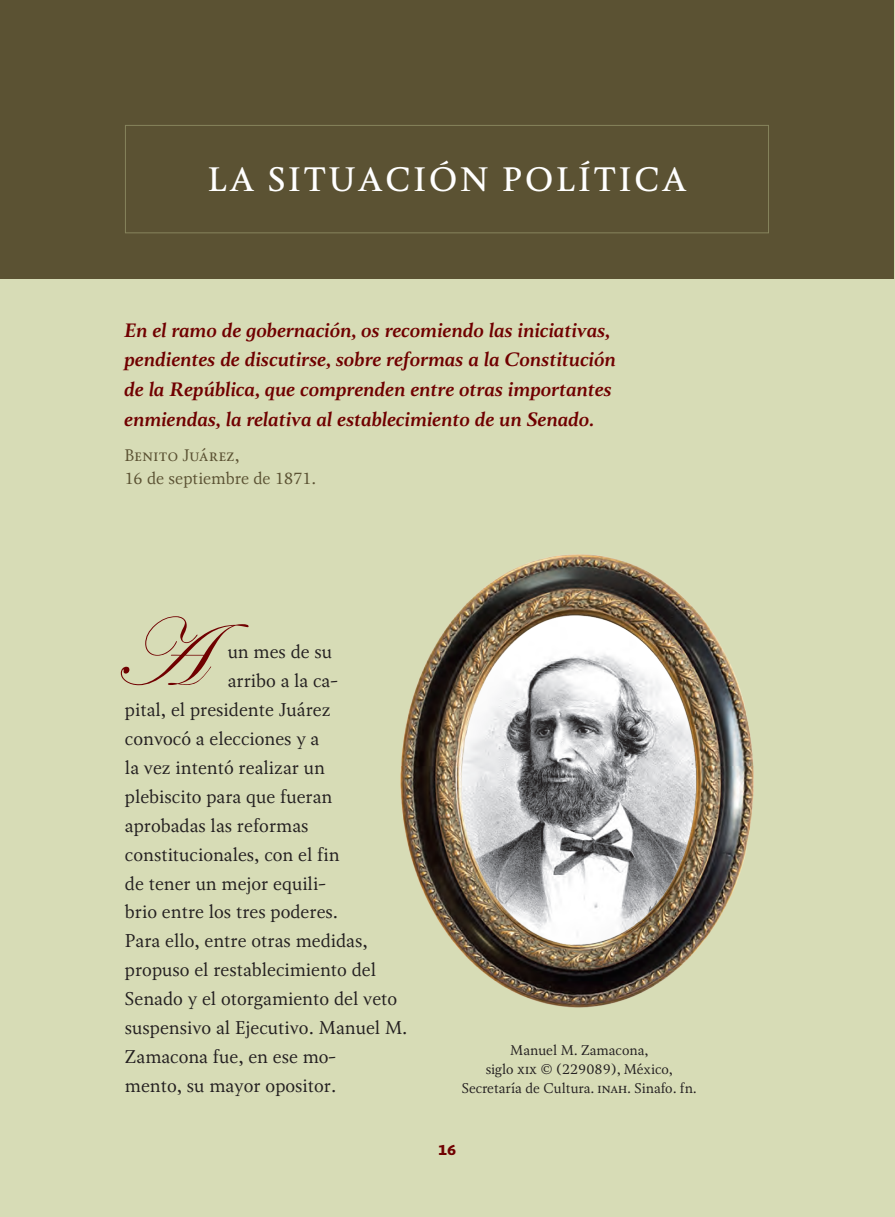
<style>
.page{position:relative;width:895px;height:1217px;background:#fff}
.page>*{position:absolute;margin:0;border:0;box-sizing:border-box;transform-origin:0 0}
.t1{font:97.65px "Edwardian Script ITC";color:#700000}
.t2{font:700 31.5px "Soberana Titular";letter-spacing:.06em;color:#fff}
.t3{font:italic 700 19.25px/29.8px "Soberana Texto";color:#700000}
.t4{font:18.38px "Soberana Texto";color:#231f20}
.t5{font:16.62px/22.8px "Soberana Texto";color:#5b5233}
.t6{font:14px/19.2px "Soberana Texto";color:#231f20;text-align:center}
.t7{font:900 14px "Soberana Sans";color:#700000}
</style>
<div class="page">
<div style="left:0;top:0;width:893px;height:1216px;background:#d7dcb6"></div>
<div style="left:0;top:0;width:893px;height:278px;background:#5b5233"></div>
<hr style="left:893px;top:0;width:1px;height:1216px;background:#d7dcb6">
<img style="left:400px;top:554px;width:354px;height:454px">
<h2 class="t2" style="left:207px;top:159px;width:481px">LA SITUACIÓN POLÍTICA</h2>
<p class="t3" style="left:124px;top:315px;width:493px">En el ramo de gobernación, os recomiendo las iniciativas, pendientes de discutirse, sobre reformas a la Constitución de la República, que comprenden entre otras importantes enmiendas, la relativa al establecimiento de un Senado.</p>
<p class="t5" style="left:124px;top:443px;width:193px">Benito Juárez,<br>16 de septiembre de 1871.</p>
<h1 class="t1" style="left:112px;top:600px;width:90px">A</h1>
<p class="t4" style="left:228px;top:640px;width:106px">un mes de su</p>
<p class="t4" style="left:228px;top:669px;width:112px">arribo a la ca-</p>
<p class="t4" style="left:125px;top:698px;width:207px">pital, el presidente Juárez</p>
<p class="t4" style="left:125px;top:727px;width:196px">convocó a elecciones y a</p>
<p class="t4" style="left:125px;top:756px;width:201px">la vez intentó realizar un</p>
<p class="t4" style="left:125px;top:785px;width:209px">plebiscito para que fueran</p>
<p class="t4" style="left:125px;top:814px;width:185px">aprobadas las reformas</p>
<p class="t4" style="left:125px;top:842px;width:216px">constitucionales, con el fin</p>
<p class="t4" style="left:125px;top:871px;width:202px">de tener un mejor equili-</p>
<p class="t4" style="left:125px;top:900px;width:215px">brio entre los tres poderes.</p>
<p class="t4" style="left:125px;top:929px;width:244px">Para ello, entre otras medidas,</p>
<p class="t4" style="left:125px;top:958px;width:253px">propuso el restablecimiento del</p>
<p class="t4" style="left:125px;top:987px;width:274px">Senado y el otorgamiento del veto</p>
<p class="t4" style="left:125px;top:1016px;width:284px">suspensivo al Ejecutivo. Manuel M.</p>
<p class="t4" style="left:125px;top:1044px;width:212px">Zamacona fue, en ese mo-</p>
<p class="t4" style="left:125px;top:1073px;width:213px">mento, su mayor opositor.</p>
<p class="t6" style="left:461px;top:1039px;width:237px">Manuel M. Zamacona,<br>siglo xix © (229089), México,<br>Secretaría de Cultura. inah. Sinafo. fn.</p>
<p class="t7" style="left:438px;top:1140px;width:20px">16</p>
</div>
